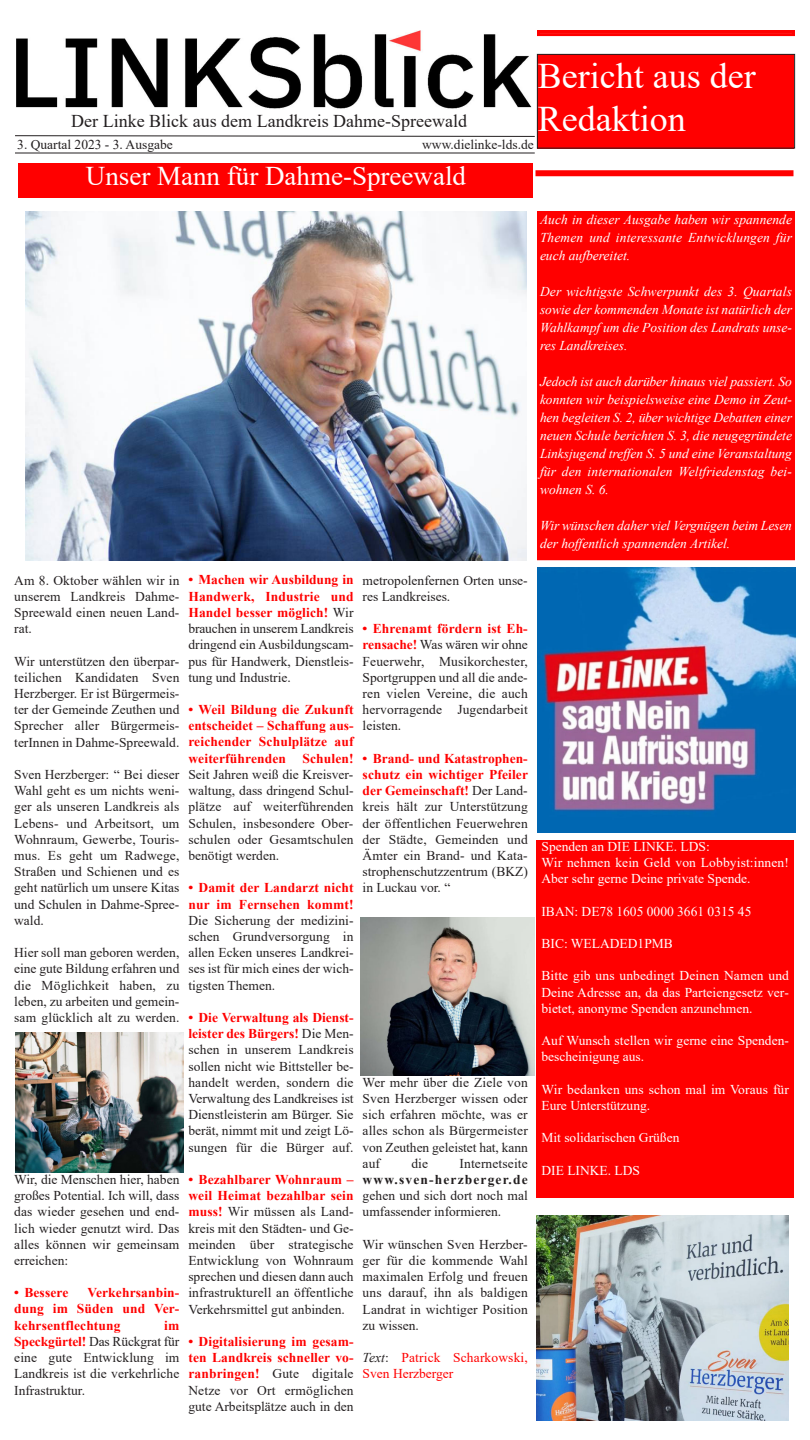
<style>
.page{position:relative;width:810px;height:1440px;background:#fff}
.page>*{position:absolute;margin:0;border:0;box-sizing:border-box;transform-origin:0 0}
.t1{font:36px/43.2px "Times New Roman";color:#fff}
.t2{font:27px "Times New Roman";color:#fff}
.t3{font:18px "Times New Roman";color:#231f20}
.t4{font:13.5px/16.2px "Times New Roman";color:#231f20;text-align:justify}
.t5{font:italic 13.5px/18px "Times New Roman";color:#fff;text-align:justify}
.t6{font:13.5px/16.2px "Times New Roman";color:#fff}
.t7{font:700 13.5px/16.3px "Times New Roman";letter-spacing:.01em;color:#f00;text-align:justify}
.t8{font:13.5px/16.2px "Times New Roman";letter-spacing:.01em;color:#f00}
.t9{font:700 13.5px "Times New Roman";letter-spacing:.085em;color:#231f20}
.s1{font-weight:700;color:#f00}
.s2{font-style:italic;color:#231f20}
.s3{color:#231f20}
</style>
<div class="page">
<div style="left:19px;top:164px;width:514px;height:34px;background:#f00"></div>
<div style="left:537px;top:54px;width:257px;height:94px;background:#f00"></div>
<img style="left:16px;top:30px;width:516px;height:79px">
<div style="left:537px;top:30px;width:258px;height:6px;border:3px solid #f00"></div>
<div style="left:537px;top:211px;width:258px;height:349px;background:#f00"></div>
<div style="left:537px;top:54px;width:258px;height:94px;border:1px solid #231f20"></div>
<div style="left:536px;top:170px;width:258px;height:6px;border:3px solid #f00"></div>
<svg style="left:15px;top:135px;width:520px;height:2px"></svg>
<hr style="left:15px;top:153px;width:520px;height:1px;background:#231f20">
<div style="left:536px;top:840px;width:258px;height:358px;background:#f00"></div>
<img style="left:26px;top:212px;width:500px;height:348px">
<img style="left:15px;top:1032px;width:169px;height:141px">
<img style="left:361px;top:917px;width:173px;height:159px">
<img style="left:536px;top:1215px;width:253px;height:205px">
<img style="left:537px;top:568px;width:258px;height:264px">
<h1 class="t1" style="left:538px;top:58px;width:219px">Bericht aus der<br>Redaktion</h1>
<h3 class="t3" style="left:71px;top:115px;width:397px">Der Linke Blick aus dem Landkreis Dahme-Spreewald</h3>
<h2 class="t2" style="left:86px;top:166px;width:382px">Unser Mann für Dahme-Spreewald</h2>
<p class="t4" style="left:17px;top:138px;width:157px">3. Quartal 2023 - 3. Ausgabe</p>
<p class="t4" style="left:422px;top:138px;width:113px">www.dielinke-lds.de</p>
<p class="t5" style="left:540px;top:212px;width:254px">Auch in dieser Ausgabe haben wir spannende Themen und interessante Entwicklungen für euch aufbereitet.</p>
<p class="t5" style="left:540px;top:284px;width:254px">Der wichtigste Schwerpunkt des 3. Quartals sowie der kommenden Monate ist natürlich der Wahlkampf um die Position des Landrats unse&shy;res Landkreises.</p>
<p class="t5" style="left:540px;top:374px;width:254px">Jedoch ist auch darüber hinaus viel passiert. So konnten wir beispielsweise eine Demo in Zeut&shy;hen begleiten S. 2, über wichtige Debatten einer neuen Schule berichten S. 3, die neugegründete Linksjugend treffen S. 5 und eine Veranstaltung für den internationalen Weltfriedenstag bei&shy;wohnen S. 6.</p>
<p class="t5" style="left:540px;top:518px;width:254px">Wir wünschen daher viel Vergnügen beim Lesen der hoffentlich spannenden Artikel.</p>
<p class="t4" style="left:14px;top:573px;width:167px">Am 8. Oktober wählen wir in unserem Landkreis Dahme-Spreewald einen neuen Land&shy;rat.</p>
<p class="t4" style="left:14px;top:654px;width:167px">Wir unterstützen den überpar&shy;teilichen Kandidaten Sven Herzberger. Er ist Bürgermeis&shy;ter der Gemeinde Zeuthen und Sprecher aller Bürgermeis&shy;terInnen in Dahme-Spreewald.</p>
<p class="t4" style="left:14px;top:768px;width:167px">Sven Herzberger: “ Bei dieser Wahl geht es um nichts weni&shy;ger als unseren Landkreis als Lebens- und Arbeitsort, um Wohnraum, Gewerbe, Touris&shy;mus. Es geht um Radwege, Straßen und Schienen und es geht natürlich um unsere Kitas und Schulen in Dahme-Spree&shy;wald.</p>
<p class="t4" style="left:14px;top:946px;width:167px">Hier soll man geboren werden, eine gute Bildung erfahren und die Möglichkeit haben, zu leben, zu arbeiten und gemein&shy;sam glücklich alt zu werden.</p>
<p class="t4" style="left:14px;top:1173px;width:167px">Wir, die Menschen hier, haben großes Potential. Ich will, dass das wieder gesehen und end&shy;lich wieder genutzt wird. Das alles können wir gemeinsam erreichen:</p>
<p class="t7" style="left:14px;top:1286px;width:56px">ï Bessere</p>
<p class="t7" style="left:14px;top:1286px;width:167px;text-indent:73px">Verkehrsanbin&shy;dung im Süden und Ver&shy;kehrsentflechtung</p>
<p class="t4" style="left:14px;top:1318px;width:167px;text-indent:150px"><span class="s1">im Speckgürtel!</span> Das Rückgrat für eine gute Entwicklung im Landkreis ist die verkehrliche Infrastruktur.</p>
<p class="t4" style="left:188px;top:573px;width:167px"><span class="s1">ï Machen wir Ausbildung in Handwerk, Industrie und Handel besser möglich!</span> Wir brauchen in unserem Landkreis dringend ein Ausbildungscam&shy;pus für Handwerk, Dienstleis&shy;tung und Industrie.</p>
<p class="t7" style="left:188px;top:703px;width:167px">ï Weil Bildung die Zukunft entscheidet – Schaffung aus&shy;reichender Schulplätze auf weiterführenden Schulen!</p>
<p class="t4" style="left:188px;top:768px;width:167px">Seit Jahren weiß die Kreisver&shy;waltung, dass dringend Schul&shy;plätze auf weiterführenden Schulen, insbesondere Ober&shy;schulen oder Gesamtschulen benötigt werden.</p>
<p class="t7" style="left:188px;top:881px;width:167px">ï Damit der Landarzt nicht nur im Fernsehen kommt!</p>
<p class="t4" style="left:188px;top:913px;width:167px">Die Sicherung der medizini&shy;schen Grundversorgung in allen Ecken unseres Landkrei&shy;ses ist für mich eines der wich&shy;tigsten Themen.</p>
<p class="t4" style="left:188px;top:1010px;width:167px"><span class="s1">ï Die Verwaltung als Dienst&shy;leister des Bürgers!</span> Die Men&shy;schen in unserem Landkreis sollen nicht wie Bittsteller be&shy;handelt werden, sondern die Verwaltung des Landkreises ist Dienstleisterin am Bürger. Sie berät, nimmt mit und zeigt Lö&shy;sungen für die Bürger auf.</p>
<p class="t4" style="left:188px;top:1172px;width:167px"><span class="s1">ï Bezahlbarer Wohnraum – weil Heimat bezahlbar sein muss!</span> Wir müssen als Land&shy;kreis mit den Städten- und Ge&shy;meinden über strategische Entwicklung von Wohnraum sprechen und diesen dann auch infrastrukturell an öffentliche Verkehrsmittel gut anbinden.</p>
<p class="t4" style="left:188px;top:1334px;width:167px"><span class="s1">ï Digitalisierung im gesam&shy;ten Landkreis schneller vo&shy;ranbringen!</span> Gute digitale Netze vor Ort ermöglichen gute Arbeitsplätze auch in den</p>
<p class="t4" style="left:363px;top:573px;width:167px">metropolenfernen Orten unse&shy;res Landkreises.</p>
<p class="t4" style="left:363px;top:622px;width:167px"><span class="s1">ï Ehrenamt fördern ist Eh&shy;rensache!</span> Was wären wir ohne Feuerwehr, Musikorchester, Sportgruppen und all die ande&shy;ren vielen Vereine, die auch hervorragende Jugendarbeit leisten.</p>
<p class="t4" style="left:363px;top:751px;width:167px"><span class="s1">ï Brand- und Katastrophen&shy;schutz ein wichtiger Pfeiler der Gemeinschaft!</span> Der Land&shy;kreis hält zur Unterstützung der öffentlichen Feuerwehren der Städte, Gemeinden und Ämter ein Brand- und Kata&shy;strophenschutzzentrum (BKZ) in Luckau vor. “</p>
<p class="t4" style="left:363px;top:1075px;width:167px">Wer mehr über die Ziele von Sven Herzberger wissen oder sich erfahren möchte, was er alles schon als Bürgermeister von Zeuthen geleistet hat, kann auf</p>
<p class="t4" style="left:411px;top:1156px;width:18px">die</p>
<p class="t4" style="left:459px;top:1156px;width:70px">Internetseite</p>
<p class="t9" style="left:363px;top:1175px;width:167px">www.sven-herzberger.de</p>
<p class="t4" style="left:363px;top:1189px;width:167px">gehen und sich dort noch mal umfassender informieren.</p>
<p class="t4" style="left:363px;top:1237px;width:167px">Wir wünschen Sven Herzber&shy;ger für die kommende Wahl maximalen Erfolg und freuen uns darauf, ihn als baldigen Landrat in wichtiger Position zu wissen.</p>
<p class="t8" style="left:363px;top:1351px;width:167px"><span class="s2">Text</span><span class="s3">:</span> Patrick Scharkowski,<br>Sven Herzberger</p>
<p class="t6" style="left:542px;top:840px;width:249px">Spenden an DIE LINKE. LDS:<br>Wir nehmen kein Geld von Lobbyist:innen!<br>Aber sehr gerne Deine private Spende.</p>
<p class="t6" style="left:542px;top:904px;width:211px">IBAN: DE78 1605 0000 3661 0315 45</p>
<p class="t6" style="left:542px;top:937px;width:133px">BIC: WELADED1PMB</p>
<p class="t6" style="left:542px;top:969px;width:249px;text-align:justify">Bitte gib uns unbedingt Deinen Namen und Deine Adresse an, da das Parteiengesetz ver&shy;bietet, anonyme Spenden anzunehmen.</p>
<p class="t6" style="left:542px;top:1034px;width:249px">Auf Wunsch stellen wir gerne eine Spenden&shy;bescheinigung aus.</p>
<p class="t6" style="left:542px;top:1083px;width:249px">Wir bedanken uns schon mal im Voraus für<br>Eure Unterstützung.</p>
<p class="t6" style="left:542px;top:1131px;width:139px">Mit solidarischen Grüßen</p>
<p class="t6" style="left:542px;top:1164px;width:100px">DIE LINKE. LDS</p>
</div>
